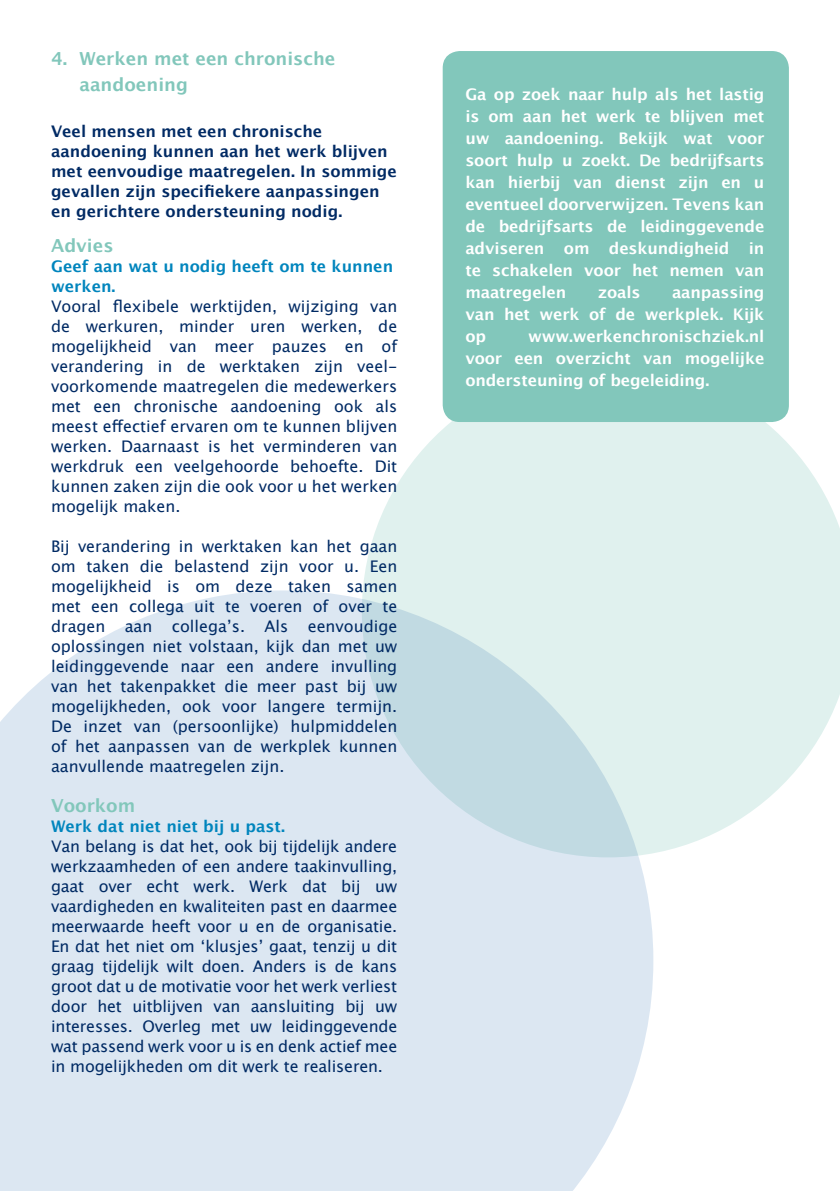
<style>
.page{position:relative;width:840px;height:1191px;background:#fff}
.page>*{position:absolute;margin:0;border:0;box-sizing:border-box;transform-origin:0 0}
.t1{font:700 18px/26px "Lucida Grande";color:#82c7bb}
.t2{font:16px/20px "Lucida Grande";color:#002a64;text-align:justify}
.t3{font:700 16px/22px "Lucida Grande";letter-spacing:-.01em;color:#fff;text-align:justify}
.t4{font:700 16px/20px "Lucida Grande";color:#002a64}
.t5{font:700 16px/20px "Lucida Grande";color:#0085bd}
</style>
<div class="page">
<div style="left:0;top:590px;width:653px;height:601px;background:#dce7f2"></div>
<svg style="left:361px;top:365px;width:478px;height:492px;background:#deeeee"></svg>
<div style="left:442px;top:51px;width:346px;height:371px;background:#82c7bb;border-radius:17px"></div>
<p class="t1" style="left:79px;top:46px;width:257px;text-indent:-28px">4. Werken met een chronische aandoening</p>
<p class="t4" style="left:51px;top:121px;width:347px">Veel mensen met een chronische aandoening kunnen aan het werk blijven met eenvoudige maatregelen. In sommige gevallen zijn specifiekere aanpassingen en gerichtere ondersteuning nodig.</p>
<p class="t1" style="left:51px;top:232px;width:64px">Advies</p>
<p class="t5" style="left:51px;top:256px;width:343px">Geef aan wat u nodig heeft om te kunnen werken.</p>
<p class="t2" style="left:51px;top:296px;width:347px">Vooral flexibele werktijden, wijziging van de werkuren, minder uren werken, de mogelijkheid van meer pauzes en of verandering in de werktaken zijn veel&shy;voorkomende maatregelen die medewerkers met een chronische aandoening ook als meest effectief ervaren om te kunnen blijven werken. Daarnaast is het verminderen van werkdruk een veelgehoorde behoefte. Dit kunnen zaken zijn die ook voor u het werken mogelijk maken.</p>
<p class="t2" style="left:51px;top:536px;width:347px">Bij verandering in werktaken kan het gaan om taken die belastend zijn voor u. Een mogelijkheid is om deze taken samen met een collega uit te voeren of over te dragen aan collega’s. Als eenvoudige oplossingen niet volstaan, kijk dan met uw leidinggevende naar een andere invulling van het takenpakket die meer past bij uw mogelijkheden, ook voor langere termijn.<br>De inzet van (persoonlijke) hulpmiddelen of het aanpassen van de werkplek kunnen aanvullende maatregelen zijn.</p>
<p class="t1" style="left:51px;top:792px;width:86px">Voorkom</p>
<p class="t5" style="left:51px;top:816px;width:235px">Werk dat niet niet bij u past.</p>
<p class="t2" style="left:51px;top:836px;width:347px">Van belang is dat het, ook bij tijdelijk andere werkzaamheden of een andere taakinvulling, gaat over echt werk. Werk dat bij uw vaardigheden en kwaliteiten past en daarmee meerwaarde heeft voor u en de organisatie.<br>En dat het niet om ‘klusjes’ gaat, tenzij u dit graag tijdelijk wilt doen. Anders is de kans groot dat u de motivatie voor het werk verliest door het uitblijven van aansluiting bij uw interesses. Overleg met uw leidinggevende wat passend werk voor u is en denk actief mee in mogelijkheden om dit werk te realiseren.</p>
<p class="t3" style="left:465px;top:83px;width:300px">Ga op zoek naar hulp als het lastig is om aan het werk te blijven met uw aandoening. Bekijk wat voor soort hulp u zoekt. De bedrijfsarts kan hierbij van dienst zijn en u eventueel doorverwijzen. Tevens kan de bedrijfsarts de leidinggevende adviseren om deskundigheid in te schakelen voor het nemen van maatregelen</p>
<p class="t3" style="left:597px;top:281px;width:44px">zoals</p>
<p class="t3" style="left:465px;top:281px;width:300px;text-indent:206px">aanpassing van het werk of de werkplek. Kijk op</p>
<p class="t3" style="left:465px;top:325px;width:300px;text-indent:63px">www.werkenchronischziek.nl voor een overzicht van mogelijke ondersteuning of begeleiding.</p>
</div>
